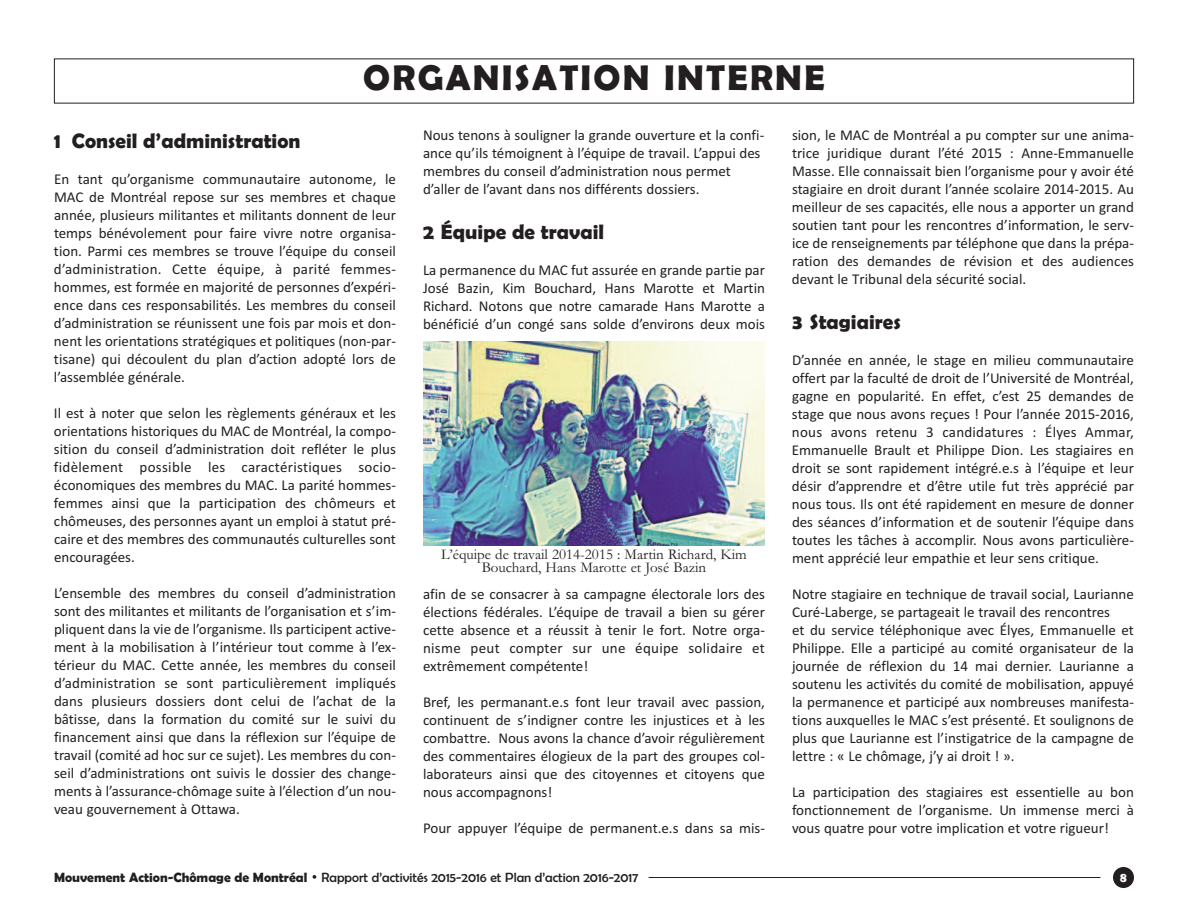
<style>
.page{position:relative;width:1188px;height:918px;background:#fff}
.page>*{position:absolute;margin:0;border:0;box-sizing:border-box;transform-origin:0 0}
.t1{font:700 36px "Berlin Sans FB Demi";letter-spacing:.065em;color:#231f20}
.t2{font:700 21px "Berlin Sans FB Demi";color:#231f20}
.t3{font:15px/18px "Calibri";color:#231f20;text-align:justify}
.t4{font:15px/13.5px "Garamond";color:#231f20;text-align:center}
.t5{font:13.5px "Berlin Sans FB";color:#231f20}
.t6{font:700 13.5px "Berlin Sans FB Demi";color:#fff}
.s1{font-family:"Berlin Sans FB Demi";font-weight:700}
</style>
<div class="page">
<div style="left:1113px;top:867px;width:21px;height:21px;background:#231f20;border-radius:50%"></div>
<svg style="left:313px;top:875px;width:3px;height:4px"></svg>
<hr style="left:649px;top:877px;width:451px;height:1px;background:#231f20">
<img style="left:423px;top:341px;width:342px;height:205px">
<h1 class="t1" style="left:363px;top:56px;width:463px">ORGANISATION INTERNE</h1>
<h2 class="t2" style="left:54px;top:129px;width:248px">1 Conseil d’administration</h2>
<p class="t3" style="left:54px;top:170px;width:344px">En tant qu’organisme communautaire autonome, le MAC de Montréal repose sur ses membres et chaque année, plusieurs militantes et militants donnent de leur temps bénévolement pour faire vivre notre organisa&shy;tion. Parmi ces membres se trouve l’équipe du conseil d’administration. Cette équipe, à parité femmes&shy;hommes, est formée en majorité de personnes d’expéri&shy;ence dans ces responsabilités. Les membres du conseil d’administration se réunissent une fois par mois et don&shy;nent les orientations stratégiques et politiques (non-par&shy;tisane) qui découlent du plan d’action adopté lors de l’assemblée générale.</p>
<p class="t3" style="left:54px;top:404px;width:344px">Il est à noter que selon les règlements généraux et les orientations historiques du MAC de Montréal, la compo&shy;sition du conseil d’administration doit refléter le plus fidèlement possible les caractéristiques socio&shy;économiques des membres du MAC. La parité hommes&shy;femmes ainsi que la participation des chômeurs et chômeuses, des personnes ayant un emploi à statut pré&shy;caire et des membres des communautés culturelles sont encouragées.</p>
<p class="t3" style="left:54px;top:584px;width:344px">L’ensemble des membres du conseil d’administration sont des militantes et militants de l’organisation et s’im&shy;pliquent dans la vie de l’organisme. Ils participent active&shy;ment à la mobilisation à l’intérieur tout comme à l’ex&shy;térieur du MAC. Cette année, les membres du conseil d’administration se sont particulièrement impliqués dans plusieurs dossiers dont celui de l’achat de la bâtisse, dans la formation du comité sur le suivi du financement ainsi que dans la réflexion sur l’équipe de travail (comité ad hoc sur ce sujet). Les membres du con&shy;seil d’administrations ont suivis le dossier des change&shy;ments à l’assurance-chômage suite à l’élection d’un nou&shy;veau gouvernement à Ottawa.</p>
<p class="t3" style="left:423px;top:126px;width:343px;text-align:left">Nous tenons à souligner la grande ouverture et la confi&shy;ance qu’ils témoignent à l’équipe de travail. L’appui des membres du conseil d’administration nous permet d’aller de l’avant dans nos différents dossiers.</p>
<h2 class="t2" style="left:423px;top:220px;width:183px">2 Équipe de travail</h2>
<p class="t3" style="left:423px;top:261px;width:344px">La permanence du MAC fut assurée en grande partie par José Bazin, Kim Bouchard, Hans Marotte et Martin Richard. Notons que notre camarade Hans Marotte a bénéficié d’un congé sans solde d’environs deux mois</p>
<p class="t4" style="left:441px;top:547px;width:307px">L’équipe de travail 2014-2015 : Martin Richard, Kim<br>Bouchard, Hans Marotte et José Bazin</p>
<p class="t3" style="left:423px;top:585px;width:344px">afin de se consacrer à sa campagne électorale lors des élections fédérales. L’équipe de travail a bien su gérer cette absence et a réussit à tenir le fort. Notre orga&shy;nisme peut compter sur une équipe solidaire et extrêmement compétente!</p>
<p class="t3" style="left:423px;top:693px;width:344px">Bref, les permanant.e.s font leur travail avec passion, continuent de s’indigner contre les injustices et à les combattre. Nous avons la chance d’avoir régulièrement des commentaires élogieux de la part des groupes col&shy;laborateurs ainsi que des citoyennes et citoyens que nous accompagnons!</p>
<p class="t3" style="left:423px;top:819px;width:343px">Pour appuyer l’équipe de permanent.e.s dans sa mis-</p>
<p class="t3" style="left:792px;top:126px;width:344px">sion, le MAC de Montréal a pu compter sur une anima&shy;trice juridique durant l’été 2015 : Anne-Emmanuelle Masse. Elle connaissait bien l’organisme pour y avoir été stagiaire en droit durant l’année scolaire 2014-2015. Au meilleur de ses capacités, elle nous a apporter un grand soutien tant pour les rencontres d’information, le serv&shy;ice de renseignements par téléphone que dans la prépa&shy;ration des demandes de révision et des audiences devant le Tribunal dela sécurité social.</p>
<h2 class="t2" style="left:792px;top:310px;width:110px">3 Stagiaires</h2>
<p class="t3" style="left:792px;top:351px;width:344px">D’année en année, le stage en milieu communautaire offert par la faculté de droit de l’Université de Montréal, gagne en popularité. En effet, c’est 25 demandes de stage que nous avons reçues ! Pour l’année 2015-2016, nous avons retenu 3 candidatures : Élyes Ammar, Emmanuelle Brault et Philippe Dion. Les stagiaires en droit se sont rapidement intégré.e.s à l’équipe et leur désir d’apprendre et d’être utile fut très apprécié par nous tous. Ils ont été rapidement en mesure de donner des séances d’information et de soutenir l’équipe dans toutes les tâches à accomplir. Nous avons particulière&shy;ment apprécié leur empathie et leur sens critique.</p>
<p class="t3" style="left:792px;top:585px;width:344px;text-align:left">Notre stagiaire en technique de travail social, Laurianne Curé-Laberge, se partageait le travail des rencontres<br>et du service téléphonique avec Élyes, Emmanuelle et Philippe. Elle a participé au comité organisateur de la journée de réflexion du 14 mai dernier. Laurianne a soutenu les activités du comité de mobilisation, appuyé la permanence et participé aux nombreuses manifesta&shy;tions auxquelles le MAC s’est présenté. Et soulignons de plus que Laurianne est l’instigatrice de la campagne de lettre : « Le chômage, j’y ai droit ! ».</p>
<p class="t3" style="left:792px;top:783px;width:343px">La participation des stagiaires est essentielle au bon fonctionnement de l’organisme. Un immense merci à vous quatre pour votre implication et votre rigueur!</p>
<p class="t5" style="left:54px;top:869px;width:586px"><span class="s1">Mouvement Action-Chômage de Montréal</span> Rapport d’activités 2015-2016 et Plan d’action 2016-2017</p>
<p class="t6" style="left:1120px;top:869px;width:8px">8</p>
</div>
